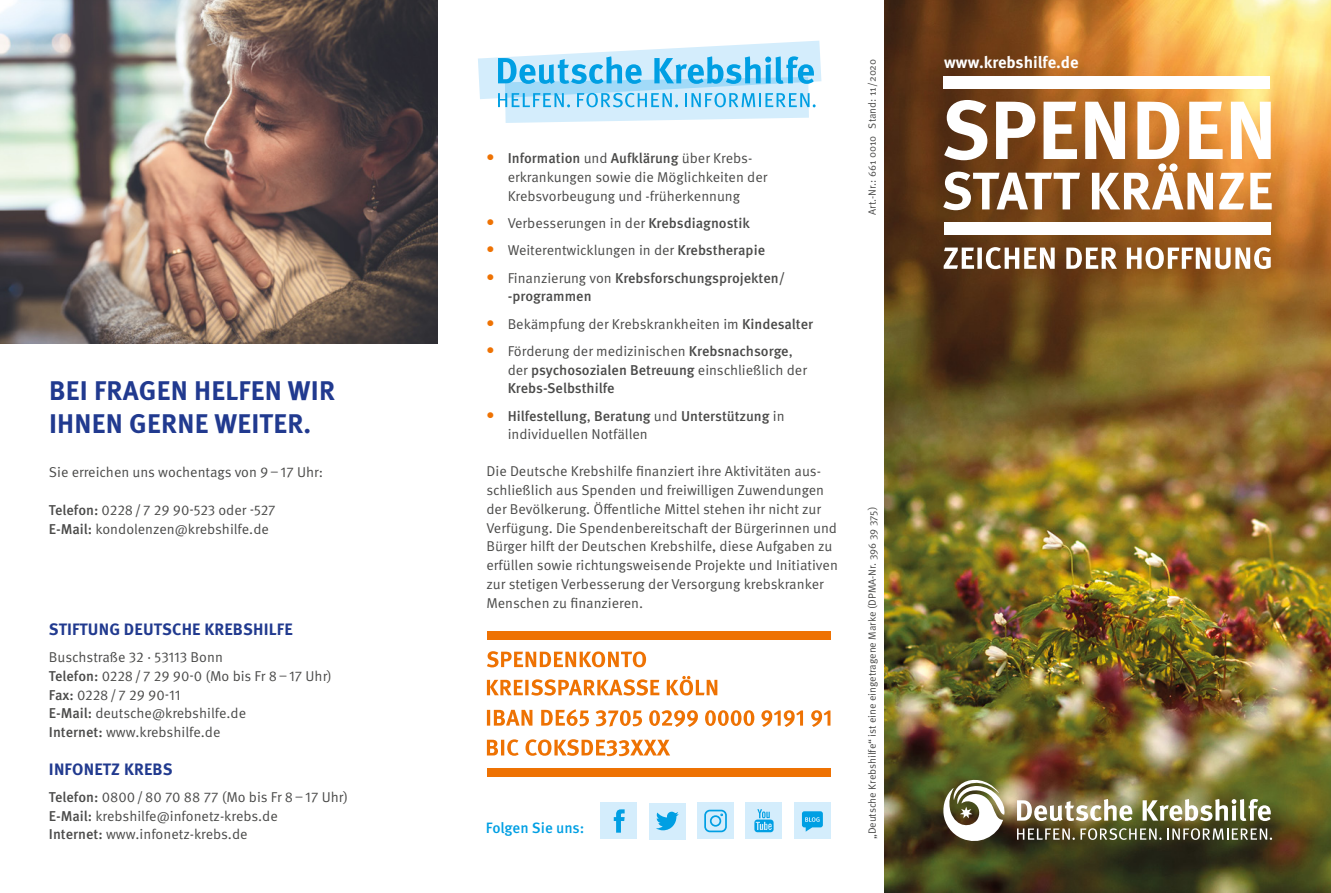
<style>
.page{position:relative;width:1331px;height:893px;background:#fff}
.page>*{position:absolute;margin:0;border:0;box-sizing:border-box;transform-origin:0 0}
.t1{font:700 27px/33px "Meta Pro";letter-spacing:.01em;color:#213a8f}
.t2{font:700 16.5px "Meta Pro";letter-spacing:.01em;color:#213a8f}
.t3{font:700 16.5px "Meta Pro";color:#fff}
.t4{font:500 15px "Meta Pro";letter-spacing:-.01em;color:#009fe3}
.t5{font:14.25px/18.8px "Meta Pro";color:#4a4a49}
.t6{font:500 14.25px/18.8px "Meta Pro";letter-spacing:-.005em;color:#4a4a49}
.t7{font:10.5px "Meta Pro";color:#4a4a49}
.s1{font-weight:900;font-size:16.5px;color:#ee7203}
.s2{font-weight:500}
.s3{font-weight:400}
</style>
<div class="page">
<img style="left:884px;top:0;width:447px;height:893px">
<div style="left:745px;top:802px;width:37px;height:37px;background:#d4edfc"></div>
<svg style="left:754px;top:809px;width:20px;height:23px"></svg>
<div style="left:601px;top:802px;width:36px;height:37px;background:#d4edfc"></div>
<svg style="left:614px;top:809px;width:11px;height:24px"></svg>
<div style="left:794px;top:802px;width:36px;height:37px;background:#d4edfc"></div>
<svg style="left:802px;top:811px;width:21px;height:21px"></svg>
<div style="left:649px;top:803px;width:37px;height:36px;background:#d4edfc"></div>
<svg style="left:656px;top:812px;width:23px;height:18px"></svg>
<div style="left:697px;top:802px;width:37px;height:37px;background:#d4edfc"></div>
<div style="left:704px;top:810px;width:23px;height:22px;border:2px solid #009fe3;border-radius:5px"></div>
<div style="left:710px;top:815px;width:11px;height:12px;border:2px solid #009fe3;border-radius:50%"></div>
<svg style="left:478px;top:41px;width:343px;height:82px"></svg>
<svg style="left:487px;top:651px;width:159px;height:16px"></svg>
<svg style="left:487px;top:676px;width:230px;height:20px"></svg>
<svg style="left:487px;top:709px;width:343px;height:18px"></svg>
<svg style="left:487px;top:739px;width:183px;height:17px"></svg>
<div style="left:487px;top:631px;width:343px;height:9px;background:#ee7203"></div>
<div style="left:487px;top:768px;width:343px;height:9px;background:#ee7203"></div>
<img style="left:0;top:0;width:438px;height:343px">
<svg style="left:1017px;top:799px;width:115px;height:22px"></svg>
<svg style="left:1143px;top:799px;width:128px;height:22px"></svg>
<svg style="left:1017px;top:828px;width:144px;height:12px;background:#78775d"></svg>
<svg style="left:1167px;top:828px;width:105px;height:12px"></svg>
<svg style="left:942px;top:777px;width:65px;height:69px"></svg>
<div style="left:944px;top:76px;width:326px;height:13px;background:#fff"></div>
<div style="left:944px;top:222px;width:327px;height:12px;background:#fff"></div>
<svg style="left:944px;top:247px;width:327px;height:22px"></svg>
<svg style="left:943px;top:100px;width:329px;height:110px"></svg>
<p class="t7" style="left:866px;top:215px;width:158px;rotate:-90deg">Art.-Nr.: 661 0010 Stand: 11/2020</p>
<p class="t3" style="left:944px;top:52px;width:136px">www.krebshilfe.de</p>
<p class="t5" style="left:508px;top:150px;width:261px;text-indent:-21px"><span class="s1">•</span> <span class="s2">Information</span> und <span class="s2">Aufklärung</span> über Krebs&shy;erkrankungen sowie die Möglichkeiten der<br>Krebsvorbeugung und -früherkennung</p>
<p class="t5" style="left:486px;top:214px;width:265px"><span class="s1">•</span> Verbesserungen in der <span class="s2">Krebsdiagnostik</span></p>
<p class="t5" style="left:486px;top:242px;width:280px"><span class="s1">•</span> Weiterentwicklungen in der <span class="s2">Krebstherapie</span></p>
<p class="t6" style="left:508px;top:269px;width:279px;text-indent:-21px"><span class="s1">•</span> <span class="s3">Finanzierung von</span> Krebsforschungsprojekten/ -programmen</p>
<p class="t5" style="left:486px;top:315px;width:328px"><span class="s1">•</span> Bekämpfung der Krebskrankheiten im <span class="s2">Kindesalter</span></p>
<p class="t6" style="left:508px;top:342px;width:301px;text-indent:-21px"><span class="s1">•</span> <span class="s3">Förderung der medizinischen</span> Krebsnachsorge<span class="s3">, der</span> psychosozialen Betreuung <span class="s3">einschließlich der<br></span>Krebs-Selbsthilfe</p>
<p class="t6" style="left:508px;top:407px;width:278px;text-indent:-21px"><span class="s1">•</span> Hilfestellung<span class="s3">,</span> Beratung <span class="s3">und</span> Unterstützung <span class="s3">in individuellen Notfällen</span></p>
<h1 class="t1" style="left:49px;top:375px;width:288px">BEI FRAGEN HELFEN WIR<br>IHNEN GERNE WEITER.</h1>
<p class="t5" style="left:49px;top:464px;width:276px">Sie erreichen uns wochentags von 9–17 Uhr:</p>
<p class="t5" style="left:49px;top:501px;width:228px"><span class="s2">Telefon:</span> 0228/7 29 90-523 oder -527<br><span class="s2">E-Mail:</span> kondolenzen@krebshilfe.de</p>
<p class="t7" style="left:866px;top:839px;width:334px;rotate:-90deg">„Deutsche Krebshilfe“ ist eine eingetragene Marke (DPMA-Nr. 396 39 375)</p>
<p class="t5" style="left:486px;top:462px;width:353px">Die Deutsche Krebshilfe finanziert ihre Aktivitäten aus&shy;schließlich aus Spenden und freiwilligen Zuwendungen der Bevölkerung. Öffentliche Mittel stehen ihr nicht zur Verfügung. Die Spendenbereitschaft der Bürgerinnen und Bürger hilft der Deutschen Krebshilfe, diese Aufgaben zu erfüllen sowie richtungsweisende Projekte und Initiativen zur stetigen Verbesserung der Versorgung krebskranker Menschen zu finanzieren.</p>
<p class="t2" style="left:49px;top:619px;width:245px">STIFTUNG DEUTSCHE KREBSHILFE</p>
<p class="t5" style="left:49px;top:648px;width:284px">Buschstraße 32 · 53113 Bonn<br><span class="s2">Telefon:</span> 0228/7 29 90-0 (Mo bis Fr 8–17 Uhr)<br><span class="s2">Fax:</span> 0228/7 29 90-11<br><span class="s2">E-Mail:</span> deutsche@krebshilfe.de<br><span class="s2">Internet:</span> www.krebshilfe.de</p>
<p class="t2" style="left:49px;top:758px;width:125px">INFONETZ KREBS</p>
<p class="t5" style="left:49px;top:788px;width:301px"><span class="s2">Telefon:</span> 0800/80 70 88 77 (Mo bis Fr 8–17 Uhr)<br><span class="s2">E-Mail:</span> krebshilfe@infonetz-krebs.de<br><span class="s2">Internet:</span> www.infonetz-krebs.de</p>
<p class="t4" style="left:486px;top:819px;width:100px">Folgen Sie uns:</p>
</div>
